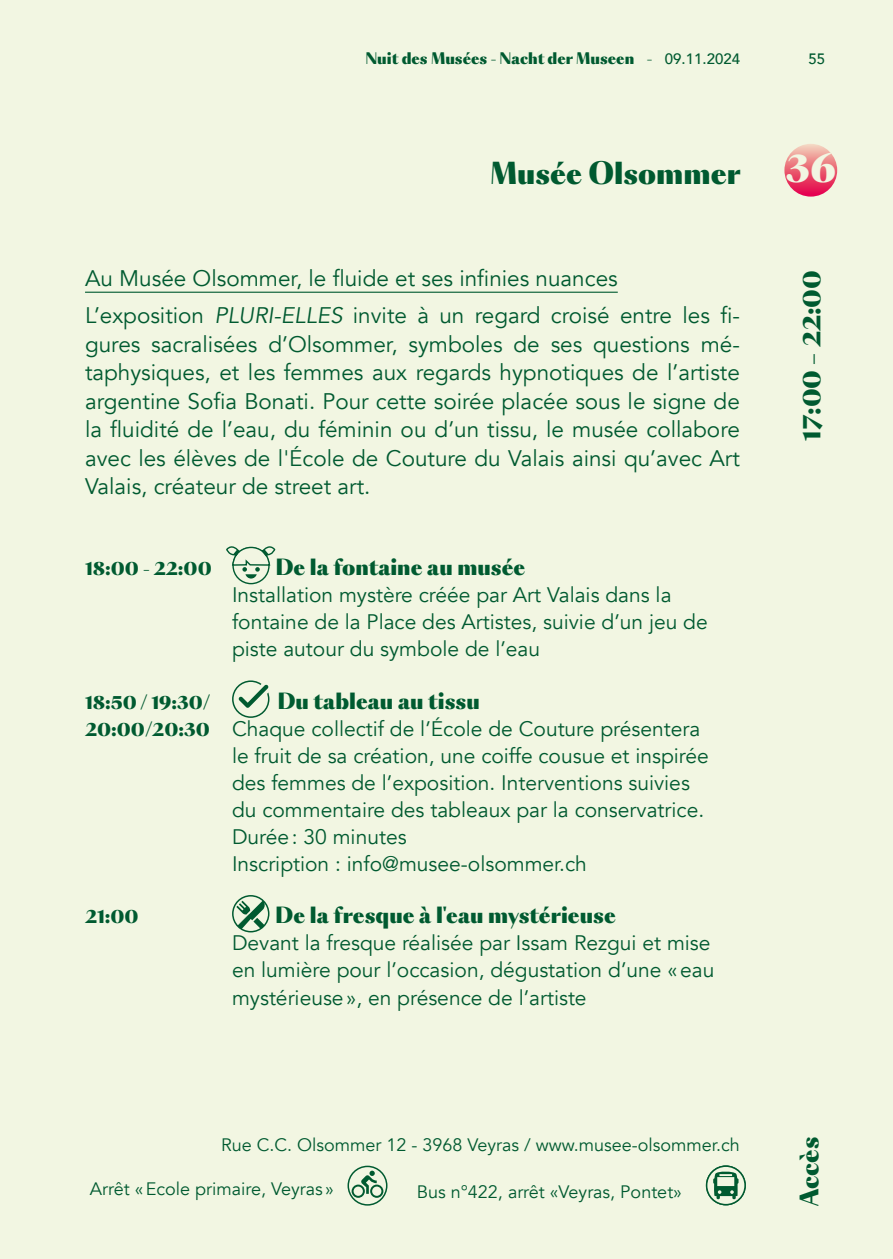
<style>
.page{position:relative;width:893px;height:1259px;background:#f2f6e2}
.page>*{position:absolute;margin:0;border:0;box-sizing:border-box;transform-origin:0 0}
.t1{font:900 37.5px "Sang Bleu OG Sans";color:#f2f6e2}
.t2{font:900 28.5px "Sang Bleu OG Sans";color:#005a30}
.t3{font:900 24px "Sang Bleu OG Sans";color:#005a30}
.t4{font:22.5px/28.5px "Avenir";color:#005a30}
.t5{font:21px/27px "Avenir";color:#005a30}
.t6{font:900 21px "Sang Bleu OG Sans";color:#005a30}
.t7{font:18px "Avenir";color:#005a30}
.t8{font:900 18px "Sang Bleu OG Sans";color:#005a30}
.t9{font:900 15px "Sang Bleu OG Sans";color:#005a30}
.t10{font:500 15px "Avenir";color:#005a30}
.s1{font-family:"Avenir";font-weight:500}
.s2{font-style:italic}
.s3{font-family:"Sang Bleu OG Sans";font-weight:900;font-size:18px}
</style>
<div class="page">
<svg style="left:784px;top:144px;width:53px;height:53px;background:#ea6579"></svg>
<hr style="left:85px;top:292px;width:533px;height:1px;background:#005a30">
<svg style="left:233px;top:548px;width:36px;height:35px"></svg>
<div style="left:232px;top:547px;width:38px;height:37px;border:1px solid #005a30;border-radius:50%"></div>
<svg style="left:226px;top:546px;width:50px;height:32px"></svg>
<div style="left:232px;top:680px;width:37px;height:38px;border:2px solid #005a30;border-radius:50%"></div>
<svg style="left:232px;top:680px;width:38px;height:35px"></svg>
<svg style="left:233px;top:895px;width:36px;height:36px"></svg>
<svg style="left:236px;top:900px;width:31px;height:31px"></svg>
<div style="left:232px;top:895px;width:37px;height:37px;border:2px solid #005a30;border-radius:50%"></div>
<svg style="left:707px;top:1166px;width:38px;height:38px"></svg>
<svg style="left:713px;top:1170px;width:25px;height:29px"></svg>
<div style="left:706px;top:1165px;width:40px;height:40px;border:2px solid #005a30;border-radius:50%"></div>
<svg style="left:348px;top:1166px;width:39px;height:39px"></svg>
<svg style="left:352px;top:1170px;width:31px;height:27px"></svg>
<div style="left:347px;top:1165px;width:40px;height:40px;border:2px solid #005a30;border-radius:50%"></div>
<p class="t9" style="left:365px;top:48px;width:376px">Nuit des Musées - Nacht der Museen - <span class="s1">09.11.2024</span></p>
<h2 class="t2" style="left:490px;top:154px;width:252px">Musée Olsommer</h2>
<p class="t4" style="left:85px;top:260px;width:656px;line-height:36.9px">Au Musée Olsommer, le fluide et ses infinies nuances<br>L’exposition <span class="s2">PLURI-ELLES</span> invite à un regard croisé entre les fi-</p>
<p class="t4" style="left:85px;top:330px;width:656px;text-align:justify">gures sacralisées d’Olsommer, symboles de ses questions mé&shy;taphysiques, et les femmes aux regards hypnotiques de l’artiste argentine Sofia Bonati. Pour cette soirée placée sous le signe de la fluidité de l’eau, du féminin ou d’un tissu, le musée collabore avec les élèves de l'École de Couture du Valais ainsi qu’avec Art Valais, créateur de street art.</p>
<p class="t8" style="left:85px;top:556px;width:128px">18:00 - 22:00</p>
<p class="t6" style="left:275px;top:553px;width:252px">De la fontaine au musée</p>
<p class="t5" style="left:232px;top:582px;width:477px">Installation mystère créée par Art Valais dans la fontaine de la Place des Artistes, suivie d’un jeu de piste autour du symbole de l’eau</p>
<p class="t8" style="left:85px;top:690px;width:127px">18:50 / 19:30/</p>
<p class="t6" style="left:277px;top:687px;width:204px">Du tableau au tissu</p>
<p class="t5" style="left:232px;top:715px;width:478px;text-indent:-147px"><span class="s3">20:00/20:30</span> Chaque collectif de l’École de Couture présentera le fruit de sa création, une coiffe cousue et inspirée des femmes de l’exposition. Interventions suivies du commentaire des tableaux par la conservatrice.<br>Durée: 30 minutes<br>Inscription : info@musee-olsommer.ch</p>
<p class="t8" style="left:85px;top:904px;width:55px">21:00</p>
<p class="t6" style="left:275px;top:901px;width:342px">De la fresque à l'eau mystérieuse</p>
<p class="t5" style="left:232px;top:930px;width:484px">Devant la fresque réalisée par Issam Rezgui et mise en lumière pour l’occasion, dégustation d’une «eau mystérieuse», en présence de l’artiste</p>
<p class="t10" style="left:808px;top:46px;width:18px">55</p>
<h1 class="t1" style="left:786px;top:143px;width:52px">36</h1>
<p class="t3" style="left:795px;top:441px;width:172px;rotate:-90deg">17:00 – 22:00</p>
<p class="t7" style="left:221px;top:1134px;width:520px">Rue C.C. Olsommer 12 - 3968 Veyras / www.musee-olsommer.ch</p>
<p class="t7" style="left:90px;top:1178px;width:245px">Arrêt «Ecole primaire, Veyras »</p>
<p class="t7" style="left:417px;top:1180px;width:267px">Bus n°422, arrêt «Veyras, Pontet»</p>
<p class="t3" style="left:793px;top:1205px;width:71px;rotate:-90deg">Accès</p>
</div>
